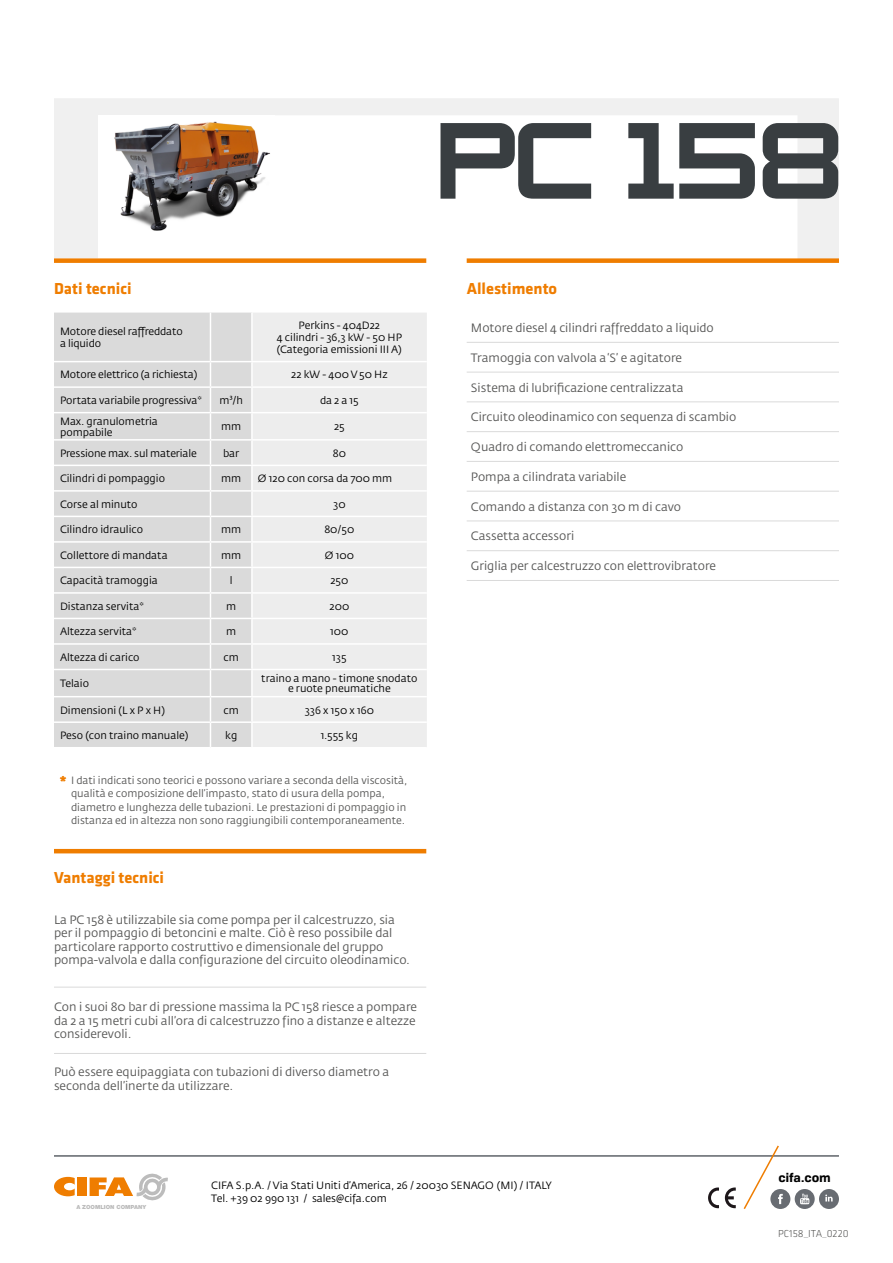
<style>
.page{position:relative;width:893px;height:1263px;background:#fff}
.page>*{position:absolute;margin:0;border:0;box-sizing:border-box;transform-origin:0 0}
.t1{font:111px "Zeroes One";color:#393e41}
.t2{font:700 16.5px "Klavika";color:#ef7d00}
.t3{font:12px/13.5px "Fedra Sans Pro";color:#575756}
.t4{font:700 12px "Tofino";color:#000}
.t5{font:10.5px/12px "Fedra Sans Pro";color:#000}
.t6{font:10.5px/13.5px "Fedra Sans Pro";color:#575756}
.t7{font:300 10.5px "Klavika";color:#575756}
.t8{font:900 5.7px "Helvetica Neue LT Std";color:#bcbcbc}
.s1{font-family:"Tofino";font-weight:700;font-size:16.5px;color:#ef7d00}
</style>
<div class="page">
<svg style="left:54px;top:98px;width:785px;height:163px"></svg>
<div style="left:54px;top:258px;width:372px;height:5px;background:#ef7d00"></div>
<div style="left:467px;top:258px;width:372px;height:5px;background:#ef7d00"></div>
<hr style="left:54px;top:849px;width:372px;height:4px;background:#ef7d00">
<hr style="left:54px;top:1155px;width:785px;height:2px;background:#5f646a">
<svg style="left:742px;top:1145px;width:97px;height:64px"></svg>
<svg style="left:54px;top:1177px;width:21px;height:19px"></svg>
<div style="left:78px;top:1177px;width:9px;height:19px;background:#ef7d00"></div>
<svg style="left:90px;top:1173px;width:78px;height:28px"></svg>
<svg style="left:725px;top:1187px;width:11px;height:21px"></svg>
<svg style="left:708px;top:1187px;width:11px;height:21px"></svg>
<div style="left:54px;top:313px;width:197px;height:434px;background:#dadada"></div>
<div style="left:253px;top:313px;width:174px;height:434px;background:#ededed"></div>
<hr style="left:210px;top:313px;width:1px;height:48px;background:#fff">
<hr style="left:54px;top:361px;width:156px;height:1px;background:#fff">
<hr style="left:210px;top:361px;width:42px;height:1px;background:#fff">
<hr style="left:252px;top:361px;width:175px;height:1px;background:#fff">
<hr style="left:54px;top:386px;width:156px;height:2px;background:#fff">
<hr style="left:210px;top:386px;width:42px;height:2px;background:#fff">
<hr style="left:252px;top:386px;width:175px;height:2px;background:#fff">
<hr style="left:54px;top:412px;width:156px;height:1px;background:#fff">
<hr style="left:210px;top:412px;width:42px;height:1px;background:#fff">
<hr style="left:252px;top:412px;width:175px;height:1px;background:#fff">
<hr style="left:54px;top:439px;width:156px;height:2px;background:#fff">
<hr style="left:210px;top:439px;width:42px;height:2px;background:#fff">
<hr style="left:252px;top:439px;width:175px;height:2px;background:#fff">
<hr style="left:54px;top:465px;width:156px;height:1px;background:#fff">
<hr style="left:210px;top:465px;width:42px;height:1px;background:#fff">
<hr style="left:252px;top:465px;width:175px;height:1px;background:#fff">
<hr style="left:54px;top:490px;width:156px;height:2px;background:#fff">
<hr style="left:210px;top:490px;width:42px;height:2px;background:#fff">
<hr style="left:252px;top:490px;width:175px;height:2px;background:#fff">
<hr style="left:54px;top:516px;width:156px;height:1px;background:#fff">
<hr style="left:210px;top:516px;width:42px;height:1px;background:#fff">
<hr style="left:252px;top:516px;width:175px;height:1px;background:#fff">
<hr style="left:54px;top:541px;width:156px;height:2px;background:#fff">
<hr style="left:210px;top:541px;width:42px;height:2px;background:#fff">
<hr style="left:252px;top:541px;width:175px;height:2px;background:#fff">
<hr style="left:54px;top:567px;width:156px;height:1px;background:#fff">
<hr style="left:210px;top:567px;width:42px;height:1px;background:#fff">
<hr style="left:252px;top:567px;width:175px;height:1px;background:#fff">
<hr style="left:54px;top:592px;width:156px;height:2px;background:#fff">
<hr style="left:210px;top:592px;width:42px;height:2px;background:#fff">
<hr style="left:252px;top:592px;width:175px;height:2px;background:#fff">
<hr style="left:54px;top:618px;width:156px;height:1px;background:#fff">
<hr style="left:210px;top:618px;width:42px;height:1px;background:#fff">
<hr style="left:252px;top:618px;width:175px;height:1px;background:#fff">
<hr style="left:54px;top:643px;width:156px;height:2px;background:#fff">
<hr style="left:210px;top:643px;width:42px;height:2px;background:#fff">
<hr style="left:252px;top:643px;width:175px;height:2px;background:#fff">
<hr style="left:54px;top:669px;width:156px;height:1px;background:#fff">
<hr style="left:210px;top:669px;width:42px;height:1px;background:#fff">
<hr style="left:252px;top:669px;width:175px;height:1px;background:#fff">
<hr style="left:54px;top:696px;width:156px;height:1px;background:#fff">
<hr style="left:210px;top:696px;width:42px;height:1px;background:#fff">
<hr style="left:252px;top:696px;width:175px;height:1px;background:#fff">
<hr style="left:54px;top:721px;width:156px;height:2px;background:#fff">
<hr style="left:210px;top:721px;width:42px;height:2px;background:#fff">
<svg style="left:210px;top:362px;width:1px;height:385px"></svg>
<hr style="left:252px;top:721px;width:175px;height:2px;background:#fff">
<hr style="left:467px;top:342px;width:372px;height:1px;background:#dadada">
<hr style="left:467px;top:372px;width:372px;height:1px;background:#dadada">
<hr style="left:467px;top:401px;width:372px;height:1px;background:#dadada">
<hr style="left:467px;top:431px;width:372px;height:1px;background:#dadada">
<hr style="left:467px;top:461px;width:372px;height:1px;background:#dadada">
<hr style="left:467px;top:491px;width:372px;height:1px;background:#dadada">
<hr style="left:467px;top:521px;width:372px;height:1px;background:#dadada">
<hr style="left:467px;top:550px;width:372px;height:1px;background:#dadada">
<hr style="left:467px;top:580px;width:372px;height:1px;background:#dadada">
<hr style="left:54px;top:987px;width:372px;height:1px;background:#dadada">
<hr style="left:54px;top:1053px;width:372px;height:1px;background:#dadada">
<img style="left:99px;top:115px;width:176px;height:121px">
<h1 class="t1" style="left:436px;top:96px;width:410px">PC 158</h1>
<h2 class="t2" style="left:54px;top:279px;width:79px">Dati tecnici</h2>
<p class="t5" style="left:60px;top:325px;width:124px">Motore diesel raffreddato a liquido</p>
<p class="t5" style="left:277px;top:319px;width:127px;text-align:center">Perkins - 404D22<br>4 cilindri - 36,3 kW - 50 HP (Categoria emissioni III A)</p>
<p class="t5" style="left:60px;top:369px;width:139px">Motore elettrico (a richiesta)</p>
<p class="t5" style="left:291px;top:369px;width:98px">22 kW - 400 V 50 Hz</p>
<p class="t5" style="left:60px;top:394px;width:143px">Portata variabile progressiva*</p>
<p class="t5" style="left:220px;top:394px;width:25px">m³/h</p>
<p class="t5" style="left:320px;top:394px;width:40px">da 2 a 15</p>
<p class="t5" style="left:60px;top:416px;width:99px;line-height:10.5px">Max. granulometria pompabile</p>
<p class="t5" style="left:221px;top:421px;width:22px">mm</p>
<p class="t5" style="left:334px;top:421px;width:12px">25</p>
<p class="t5" style="left:60px;top:447px;width:138px">Pressione max. sul materiale</p>
<p class="t5" style="left:223px;top:447px;width:18px">bar</p>
<p class="t5" style="left:333px;top:447px;width:15px">80</p>
<p class="t5" style="left:60px;top:472px;width:107px">Cilindri di pompaggio</p>
<p class="t5" style="left:221px;top:472px;width:22px">mm</p>
<p class="t5" style="left:258px;top:472px;width:136px">Ø 120 con corsa da 700 mm</p>
<p class="t5" style="left:60px;top:498px;width:79px">Corse al minuto</p>
<p class="t5" style="left:333px;top:498px;width:14px">30</p>
<p class="t5" style="left:60px;top:524px;width:85px">Cilindro idraulico</p>
<p class="t5" style="left:221px;top:524px;width:22px">mm</p>
<p class="t5" style="left:324px;top:524px;width:32px">80/50</p>
<p class="t5" style="left:60px;top:549px;width:109px">Collettore di mandata</p>
<p class="t5" style="left:221px;top:549px;width:22px">mm</p>
<p class="t5" style="left:325px;top:549px;width:31px">Ø 100</p>
<p class="t5" style="left:60px;top:575px;width:99px">Capacità tramoggia</p>
<p class="t5" style="left:230px;top:575px;width:4px">l</p>
<p class="t5" style="left:330px;top:575px;width:20px">250</p>
<p class="t5" style="left:60px;top:600px;width:85px">Distanza servita*</p>
<p class="t5" style="left:226px;top:600px;width:12px">m</p>
<p class="t5" style="left:329px;top:600px;width:21px">200</p>
<p class="t5" style="left:60px;top:626px;width:78px">Altezza servita*</p>
<p class="t5" style="left:226px;top:626px;width:12px">m</p>
<p class="t5" style="left:330px;top:626px;width:20px">100</p>
<p class="t5" style="left:60px;top:651px;width:81px">Altezza di carico</p>
<p class="t5" style="left:224px;top:651px;width:17px">cm</p>
<p class="t5" style="left:332px;top:651px;width:16px">135</p>
<p class="t5" style="left:60px;top:677px;width:30px">Telaio</p>
<p class="t5" style="left:261px;top:673px;width:158px;line-height:10.5px;text-align:center">traino a mano - timone snodato e ruote pneumatiche</p>
<p class="t5" style="left:60px;top:704px;width:106px">Dimensioni (L x P x H)</p>
<p class="t5" style="left:224px;top:704px;width:17px">cm</p>
<p class="t5" style="left:305px;top:704px;width:71px">336 x 150 x 160</p>
<p class="t5" style="left:60px;top:729px;width:130px">Peso (con traino manuale)</p>
<p class="t5" style="left:225px;top:729px;width:14px">kg</p>
<p class="t5" style="left:321px;top:729px;width:39px">1.555 kg</p>
<p class="t6" style="left:71px;top:773px;width:338px;text-indent:-11px"><span class="s1">*</span> I dati indicati sono teorici e possono variare a seconda della viscosità, qualità e composizione dell’impasto, stato di usura della pompa, diametro e lunghezza delle tubazioni. Le prestazioni di pompaggio in distanza ed in altezza non sono raggiungibili contemporaneamente.</p>
<h2 class="t2" style="left:54px;top:869px;width:112px">Vantaggi tecnici</h2>
<p class="t3" style="left:54px;top:913px;width:357px">La PC 158 è utilizzabile sia come pompa per il calcestruzzo, sia per il pompaggio di betoncini e malte. Ciò è reso possibile dal particolare rapporto costruttivo e dimensionale del gruppo pompa-valvola e dalla configurazione del circuito oleodinamico.</p>
<p class="t3" style="left:54px;top:1000px;width:365px">Con i suoi 80 bar di pressione massima la PC 158 riesce a pompare da 2 a 15 metri cubi all’ora di calcestruzzo fino a distanze e altezze considerevoli.</p>
<p class="t3" style="left:54px;top:1065px;width:337px">Può essere equipaggiata con tubazioni di diverso diametro a seconda dell’inerte da utilizzare.</p>
<h2 class="t2" style="left:467px;top:279px;width:92px">Allestimento</h2>
<p class="t3" style="left:471px;top:321px;width:244px">Motore diesel 4 cilindri raffreddato a liquido</p>
<p class="t3" style="left:471px;top:351px;width:213px">Tramoggia con valvola a ‘S’ e agitatore</p>
<p class="t3" style="left:471px;top:381px;width:214px">Sistema di lubrificazione centralizzata</p>
<p class="t3" style="left:471px;top:410px;width:267px">Circuito oleodinamico con sequenza di scambio</p>
<p class="t3" style="left:471px;top:440px;width:214px">Quadro di comando elettromeccanico</p>
<p class="t3" style="left:471px;top:470px;width:157px">Pompa a cilindrata variabile</p>
<p class="t3" style="left:471px;top:500px;width:212px">Comando a distanza con 30 m di cavo</p>
<p class="t3" style="left:471px;top:529px;width:105px">Cassetta accessori</p>
<p class="t3" style="left:471px;top:559px;width:247px">Griglia per calcestruzzo con elettrovibratore</p>
<p class="t8" style="left:76px;top:1203px;width:71px">A ZOOMLION COMPANY</p>
<p class="t5" style="left:211px;top:1178px;width:342px;line-height:13.5px">CIFA S.p.A. / Via Stati Uniti d’America, 26 / 20030 SENAGO (MI) / ITALY<br>Tel. +39 02 990 131 / sales@cifa.com</p>
<p class="t4" style="left:778px;top:1167px;width:54px">cifa.com</p>
<p class="t7" style="left:778px;top:1228px;width:72px">PC158_ITA_0220</p>
</div>
